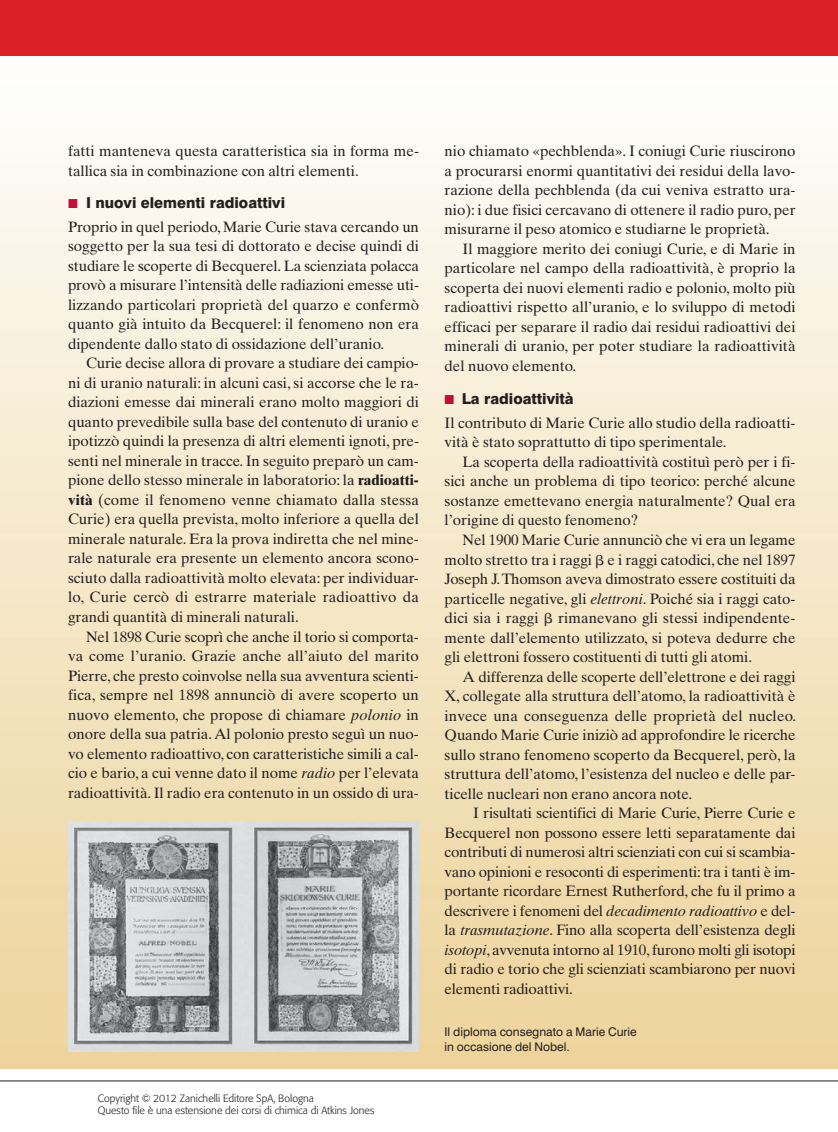
<style>
.page{position:relative;width:838px;height:1132px;background:#fff}
.page>*{position:absolute;margin:0;border:0;box-sizing:border-box;transform-origin:0 0}
.t1{font:15px/19.5px "Times Ten";color:#231f20;text-align:justify}
.t2{font:800 15px "Swiss 721 BT";color:#231f20}
.t3{font:12px/15px "Swiss 721 BT";color:#231f20}
.t4{font:300 10.5px/12px "Formata";color:#231f20}
.s1{font-family:"European Pi Three";font-weight:400;color:#c40c37}
.s2{font-weight:700}
.s3{font-style:italic}
</style>
<div class="page">
<hr style="left:0;top:1080px;width:838px;height:1px;background:#231f20">
<div style="left:0;top:55px;width:838px;height:1012px;background:linear-gradient(to bottom,#fefefc,#edd39a)"></div>
<div style="left:0;top:0;width:838px;height:55px;background:#da2128"></div>
<img style="left:68px;top:821px;width:351px;height:229px">
<svg style="left:596px;top:554px;width:7px;height:13px"></svg>
<svg style="left:545px;top:612px;width:7px;height:14px"></svg>
<p class="t1" style="left:68px;top:143px;width:352px">fatti manteneva questa caratteristica sia in forma me&shy;tallica sia in combinazione con altri elementi.</p>
<p class="t2" style="left:68px;top:195px;width:218px"><span class="s1">-</span> I nuovi elementi radioattivi</p>
<p class="t1" style="left:68px;top:218px;width:352px">Proprio in quel periodo, Marie Curie stava cercando un soggetto per la sua tesi di dottorato e decise quindi di studiare le scoperte di Becquerel. La scienziata polacca provò a misurare l’intensità delle radiazioni emesse uti&shy;lizzando particolari proprietà del quarzo e confermò quanto già intuito da Becquerel: il fenomeno non era dipendente dallo stato di ossidazione dell’uranio.</p>
<p class="t1" style="left:68px;top:355px;width:352px;text-indent:18px">Curie decise allora di provare a studiare dei campio&shy;ni di uranio naturali: in alcuni casi, si accorse che le ra&shy;diazioni emesse dai minerali erano molto maggiori di quanto prevedibile sulla base del contenuto di uranio e ipotizzò quindi la presenza di altri elementi ignoti, pre&shy;senti nel minerale in tracce. In seguito preparò un cam&shy;pione dello stesso minerale in laboratorio: la <span class="s2">radioatti&shy;vità</span> (come il fenomeno venne chiamato dalla stessa Curie) era quella prevista, molto inferiore a quella del minerale naturale. Era la prova indiretta che nel mine&shy;rale naturale era presente un elemento ancora scono&shy;sciuto dalla radioattività molto elevata: per individuar&shy;lo, Curie cercò di estrarre materiale radioattivo da grandi quantità di minerali naturali.</p>
<p class="t1" style="left:68px;top:628px;width:352px;text-indent:18px">Nel 1898 Curie scoprì che anche il torio si comporta&shy;va come l’uranio. Grazie anche all’aiuto del marito Pierre, che presto coinvolse nella sua avventura scienti&shy;fica, sempre nel 1898 annunciò di avere scoperto un nuovo elemento, che propose di chiamare <span class="s3">polonio</span> in onore della sua patria. Al polonio presto seguì un nuo&shy;vo elemento radioattivo, con caratteristiche simili a cal&shy;cio e bario, a cui venne dato il nome <span class="s3">radio</span> per l’elevata radioattività. Il radio era contenuto in un ossido di ura-</p>
<p class="t4" style="left:98px;top:1092px;width:278px">Copyright © 2012 Zanichelli Editore SpA, Bologna<br>Questo file è una estensione dei corsi di chimica di Atkins Jones</p>
<p class="t1" style="left:444px;top:143px;width:352px">nio chiamato «pechblenda». I coniugi Curie riuscirono a procurarsi enormi quantitativi dei residui della lavo&shy;razione della pechblenda (da cui veniva estratto ura&shy;nio): i due fisici cercavano di ottenere il radio puro, per misurarne il peso atomico e studiarne le proprietà.</p>
<p class="t1" style="left:444px;top:240px;width:352px;text-indent:18px">Il maggiore merito dei coniugi Curie, e di Marie in particolare nel campo della radioattività, è proprio la scoperta dei nuovi elementi radio e polonio, molto più radioattivi rispetto all’uranio, e lo sviluppo di metodi efficaci per separare il radio dai residui radioattivi dei minerali di uranio, per poter studiare la radioattività del nuovo elemento.</p>
<p class="t2" style="left:444px;top:391px;width:131px"><span class="s1">-</span> La radioattività</p>
<p class="t1" style="left:444px;top:414px;width:352px">Il contributo di Marie Curie allo studio della radioatti&shy;vità è stato soprattutto di tipo sperimentale.</p>
<p class="t1" style="left:444px;top:453px;width:352px;text-indent:18px">La scoperta della radioattività costituì però per i fi&shy;sici anche un problema di tipo teorico: perché alcune sostanze emettevano energia naturalmente? Qual era l’origine di questo fenomeno?</p>
<p class="t1" style="left:444px;top:531px;width:352px;text-indent:18px">Nel 1900 Marie Curie annunciò che vi era un legame molto stretto tra i raggi e i raggi catodici, che nel 1897<br>Joseph J. Thomson aveva dimostrato essere costituiti da particelle negative, gli <span class="s3">elettroni</span>. Poiché sia i raggi cato&shy;dici sia i raggi</p>
<p class="t1" style="left:444px;top:609px;width:352px;text-indent:114px">rimanevano gli stessi indipendente&shy;mente dall’elemento utilizzato, si poteva dedurre che gli elettroni fossero costituenti di tutti gli atomi.</p>
<p class="t1" style="left:444px;top:668px;width:353px;text-indent:18px">A differenza delle scoperte dell’elettrone e dei raggi X, collegate alla struttura dell’atomo, la radioattività è invece una conseguenza delle proprietà del nucleo.<br>Quando Marie Curie iniziò ad approfondire le ricerche sullo strano fenomeno scoperto da Becquerel, però, la struttura dell’atomo, l’esistenza del nucleo e delle par&shy;ticelle nucleari non erano ancora note.</p>
<p class="t1" style="left:444px;top:804px;width:352px;text-indent:28px">I risultati scientifici di Marie Curie, Pierre Curie e Becquerel non possono essere letti separatamente dai contributi di numerosi altri scienziati con cui si scambia&shy;vano opinioni e resoconti di esperimenti: tra i tanti è im&shy;portante ricordare Ernest Rutherford, che fu il primo a descrivere i fenomeni del <span class="s3">decadimento radioattivo</span> e del&shy;la <span class="s3">trasmutazione</span>. Fino alla scoperta dell’esistenza degli <span class="s3">isotopi</span>, avvenuta intorno al 1910, furono molti gli isotopi di radio e torio che gli scienziati scambiarono per nuovi elementi radioattivi.</p>
<p class="t3" style="left:444px;top:1024px;width:194px">Il diploma consegnato a Marie Curie in occasione del Nobel.</p>
</div>
